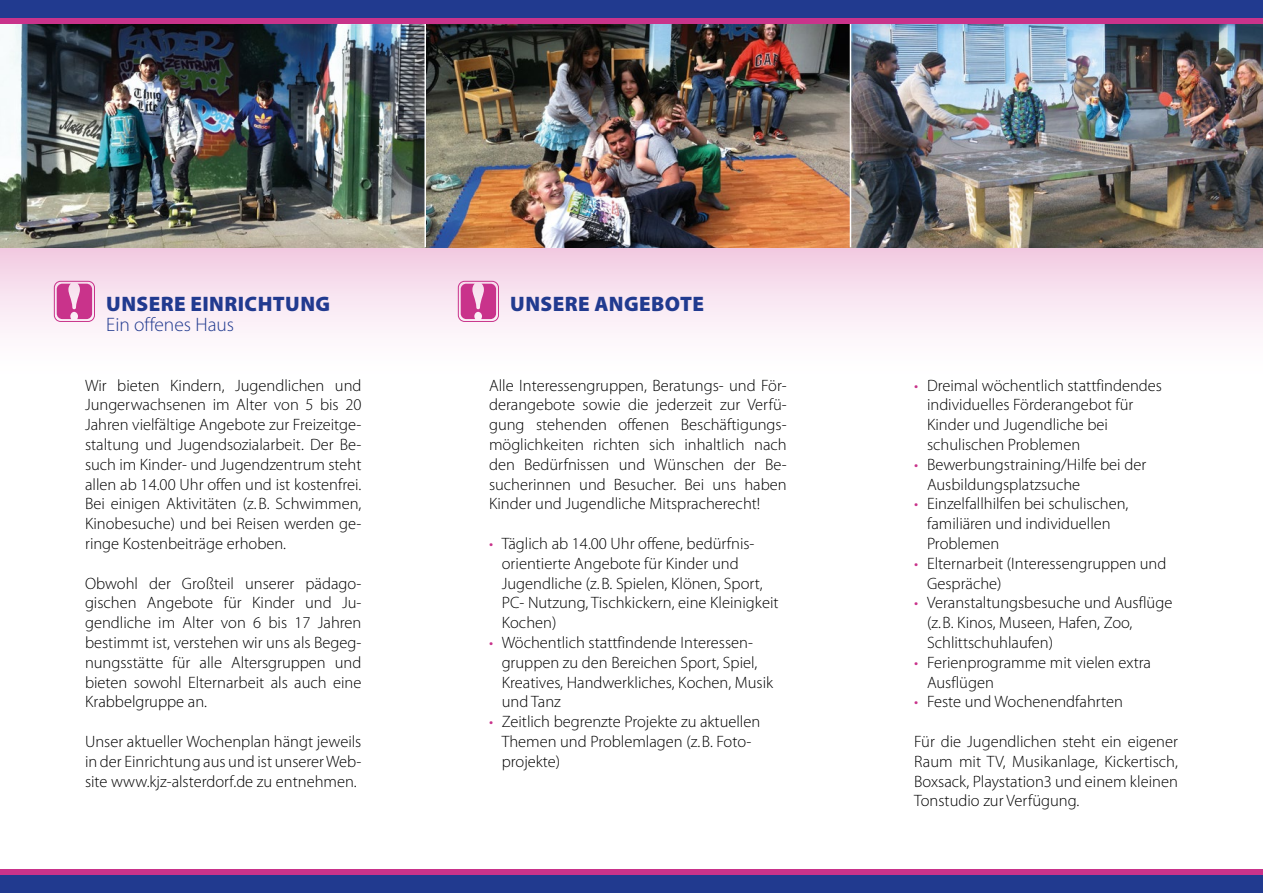
<style>
.page{position:relative;width:1263px;height:893px;background:#fff}
.page>*{position:absolute;margin:0;border:0;box-sizing:border-box;transform-origin:0 0}
.t1{font:900 21px "Myriad Pro";letter-spacing:.02em;color:#213a8f}
.t2{font:300 19.5px "Myriad Pro";color:#213a8f}
.t3{font:300 16.5px/19.8px "Myriad Pro";color:#000}
.s1{color:#c9338b}
</style>
<div class="page">
<svg style="left:0;top:247px;width:1263px;height:86px"></svg>
<img style="left:0;top:24px;width:424px;height:223px">
<img style="left:426px;top:24px;width:424px;height:223px">
<img style="left:851px;top:24px;width:412px;height:223px">
<div style="left:0;top:0;width:1263px;height:21px;background:#213a8f"></div>
<div style="left:0;top:872px;width:1263px;height:21px;background:#213a8f"></div>
<div style="left:0;top:19px;width:1263px;height:5px;background:#c9338b"></div>
<div style="left:0;top:869px;width:1263px;height:5px;background:#c9338b"></div>
<div style="left:54px;top:281px;width:41px;height:41px;border:1px solid #c9338b;border-radius:6px"></div>
<svg style="left:57px;top:284px;width:35px;height:35px"></svg>
<div style="left:458px;top:281px;width:41px;height:41px;border:1px solid #c9338b;border-radius:6px"></div>
<svg style="left:461px;top:284px;width:35px;height:35px"></svg>
<p class="t1" style="left:106px;top:292px;width:225px">UNSERE EINRICHTUNG</p>
<p class="t2" style="left:106px;top:314px;width:129px">Ein offenes Haus</p>
<p class="t3" style="left:85px;top:376px;width:278px;text-align:justify">Wir bieten Kindern, Jugendlichen und Jungerwachsenen im Alter von 5 bis 20<br>Jahren vielfältige Angebote zur Freizeitge&shy;staltung und Jugendsozialarbeit. Der Be&shy;such im Kinder- und Jugendzentrum steht allen ab 14.00 Uhr offen und ist kostenfrei.<br>Bei einigen Aktivitäten (z. B. Schwimmen, Kinobesuche) und bei Reisen werden ge&shy;ringe Kostenbeiträge erhoben.</p>
<p class="t3" style="left:85px;top:574px;width:278px;text-align:justify">Obwohl der Großteil unserer pädago&shy;gischen Angebote für Kinder und Ju&shy;gendliche im Alter von 6 bis 17 Jahren bestimmt ist, verstehen wir uns als Begeg&shy;nungsstätte für alle Altersgruppen und bieten sowohl Elternarbeit als auch eine Krabbelgruppe an.</p>
<p class="t3" style="left:85px;top:732px;width:278px;text-align:justify">Unser aktueller Wochenplan hängt jeweils in der Einrichtung aus und ist unserer Web&shy;site www.kjz-alsterdorf.de zu entnehmen.</p>
<p class="t1" style="left:510px;top:292px;width:195px">UNSERE ANGEBOTE</p>
<p class="t3" style="left:489px;top:376px;width:299px;text-align:justify">Alle Interessengruppen, Beratungs- und För&shy;derangebote sowie die jederzeit zur Verfü&shy;gung stehenden offenen Beschäftigungs&shy;möglichkeiten richten sich inhaltlich nach den Bedürfnissen und Wünschen der Be&shy;sucherinnen und Besucher. Bei uns haben Kinder und Jugendliche Mitspracherecht!</p>
<p class="t3" style="left:502px;top:534px;width:278px;text-indent:-13px"><span class="s1">•</span> Täglich ab 14.00 Uhr offene, bedürfnis&shy;orientierte Angebote für Kinder und Jugendliche (z.B. Spielen, Klönen, Sport, PC- Nutzung, Tischkickern, eine Kleinigkeit Kochen)</p>
<p class="t3" style="left:502px;top:633px;width:273px;text-indent:-13px"><span class="s1">•</span> Wöchentlich stattfindende Interessen&shy;gruppen zu den Bereichen Sport, Spiel, Kreatives, Handwerkliches, Kochen, Musik und Tanz</p>
<p class="t3" style="left:502px;top:712px;width:260px;text-indent:-13px"><span class="s1">•</span> Zeitlich begrenzte Projekte zu aktuellen<br>Themen und Problemlagen (z.B. Foto&shy;projekte)</p>
<p class="t3" style="left:927px;top:375px;width:236px;text-indent:-13px"><span class="s1">•</span> Dreimal wöchentlich stattfindendes individuelles Förderangebot für<br>Kinder und Jugendliche bei schulischen Problemen</p>
<p class="t3" style="left:927px;top:455px;width:221px;text-indent:-13px"><span class="s1">•</span> Bewerbungstraining/Hilfe bei der<br>Ausbildungsplatzsuche</p>
<p class="t3" style="left:927px;top:494px;width:203px;text-indent:-13px"><span class="s1">•</span> Einzelfallhilfen bei schulischen, familiären und individuellen<br>Problemen</p>
<p class="t3" style="left:927px;top:554px;width:241px;text-indent:-13px"><span class="s1">•</span> Elternarbeit (Interessengruppen und<br>Gespräche)</p>
<p class="t3" style="left:927px;top:593px;width:247px;text-indent:-13px"><span class="s1">•</span> Veranstaltungsbesuche und Ausflüge (z.B. Kinos, Museen, Hafen, Zoo,<br>Schlittschuhlaufen)</p>
<p class="t3" style="left:927px;top:653px;width:226px;text-indent:-13px"><span class="s1">•</span> Ferienprogramme mit vielen extra<br>Ausflügen</p>
<p class="t3" style="left:914px;top:692px;width:210px"><span class="s1">•</span> Feste und Wochenendfahrten</p>
<p class="t3" style="left:914px;top:732px;width:265px;text-align:justify">Für die Jugendlichen steht ein eigener Raum mit TV, Musikanlage, Kickertisch, Boxsack, Playstation3 und einem kleinen Tonstudio zur Verfügung.</p>
</div>
